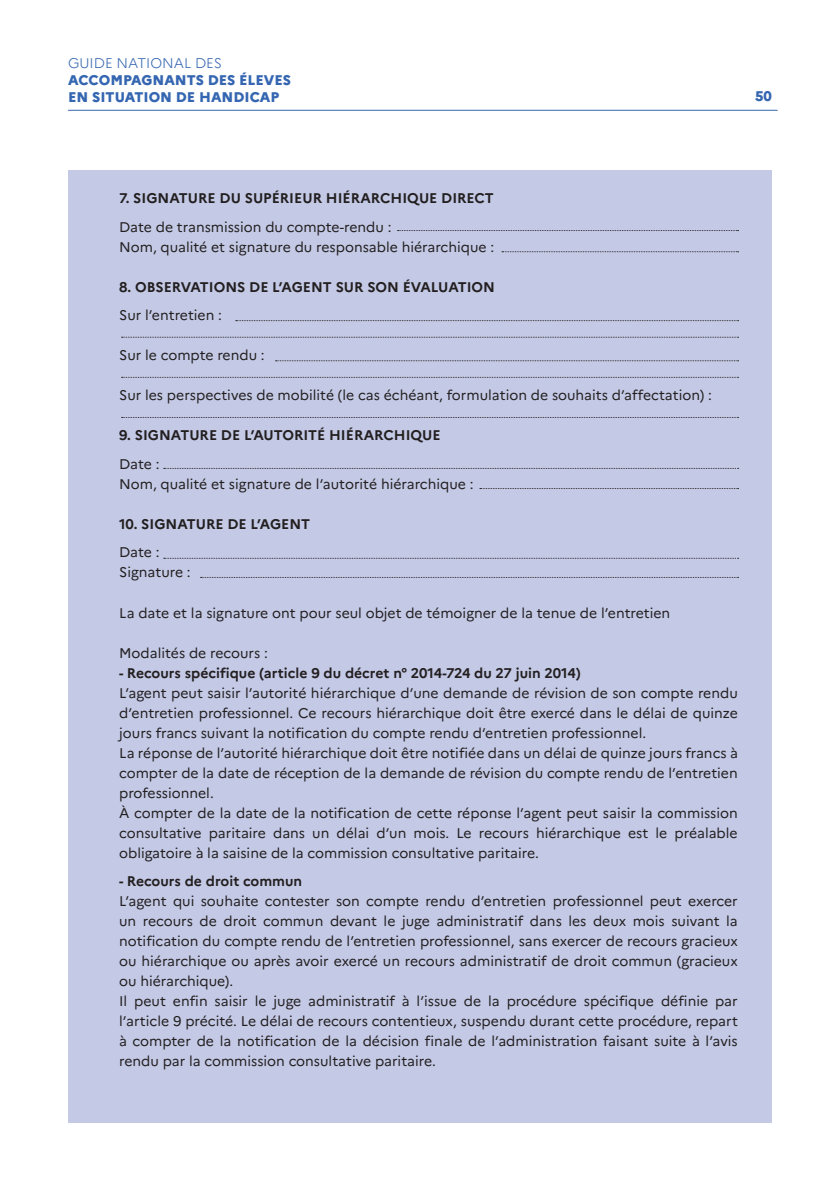
<style>
.page{position:relative;width:840px;height:1191px;background:#fff}
.page>*{position:absolute;margin:0;border:0;box-sizing:border-box;transform-origin:0 0}
.t1{font:14px/20px "Marianne";color:#231f20;text-align:justify}
.t2{font:700 14px "Marianne";color:#231f20}
.t3{font:800 14px/16.8px "Marianne";color:#3566b1}
.t4{font:300 14px "Marianne";color:#3566b1}
</style>
<div class="page">
<hr style="left:68px;top:110px;width:708px;height:1px;background:#3566b1">
<div style="left:68px;top:170px;width:703px;height:953px;background:#c4cae6"></div>
<svg style="left:235px;top:320px;width:503px;height:1px"></svg>
<svg style="left:397px;top:230px;width:341px;height:1px"></svg>
<svg style="left:501px;top:251px;width:237px;height:1px"></svg>
<svg style="left:275px;top:360px;width:463px;height:1px"></svg>
<svg style="left:121px;top:337px;width:617px;height:1px"></svg>
<svg style="left:121px;top:377px;width:617px;height:1px"></svg>
<svg style="left:121px;top:417px;width:617px;height:1px"></svg>
<svg style="left:164px;top:468px;width:574px;height:1px"></svg>
<svg style="left:164px;top:558px;width:574px;height:1px"></svg>
<svg style="left:200px;top:577px;width:538px;height:1px"></svg>
<svg style="left:479px;top:488px;width:259px;height:1px"></svg>
<p class="t4" style="left:68px;top:55px;width:155px">GUIDE NATIONAL DES</p>
<p class="t3" style="left:68px;top:71px;width:224px">ACCOMPAGNANTS DES ÉLEVES<br>EN SITUATION DE HANDICAP</p>
<p class="t3" style="left:754px;top:88px;width:18px">50</p>
<p class="t2" style="left:119px;top:190px;width:376px">7. SIGNATURE DU SUPÉRIEUR HIÉRARCHIQUE DIRECT</p>
<p class="t1" style="left:119px;top:217px;width:274px">Date de transmission du compte-rendu :</p>
<p class="t1" style="left:119px;top:237px;width:376px">Nom, qualité et signature du responsable hiérarchique :</p>
<p class="t2" style="left:119px;top:278px;width:377px">8. OBSERVATIONS DE L’AGENT SUR SON ÉVALUATION</p>
<p class="t1" style="left:119px;top:305px;width:104px">Sur l’entretien :</p>
<p class="t1" style="left:119px;top:345px;width:147px">Sur le compte rendu :</p>
<p class="t1" style="left:119px;top:385px;width:594px">Sur les perspectives de mobilité (le cas échéant, formulation de souhaits d’affectation) :</p>
<p class="t2" style="left:119px;top:427px;width:323px">9. SIGNATURE DE L’AUTORITÉ HIÉRARCHIQUE</p>
<p class="t1" style="left:119px;top:454px;width:42px">Date :</p>
<p class="t1" style="left:119px;top:474px;width:356px">Nom, qualité et signature de l’autorité hiérarchique :</p>
<p class="t2" style="left:119px;top:515px;width:192px">10. SIGNATURE DE L’AGENT</p>
<p class="t1" style="left:119px;top:542px;width:42px">Date :</p>
<p class="t1" style="left:119px;top:562px;width:73px">Signature :</p>
<p class="t1" style="left:119px;top:602px;width:552px">La date et la signature ont pour seul objet de témoigner de la tenue de l’entretien</p>
<p class="t1" style="left:119px;top:642px;width:150px">Modalités de recours :</p>
<p class="t2" style="left:119px;top:664px;width:463px">- Recours spécifique (article 9 du décret n° 2014-724 du 27 juin 2014)</p>
<p class="t1" style="left:119px;top:682px;width:619px">L’agent peut saisir l’autorité hiérarchique d’une demande de révision de son compte rendu d’entretien professionnel. Ce recours hiérarchique doit être exercé dans le délai de quinze jours francs suivant la notification du compte rendu d’entretien professionnel.</p>
<p class="t1" style="left:119px;top:742px;width:619px">La réponse de l’autorité hiérarchique doit être notifiée dans un délai de quinze jours francs à compter de la date de réception de la demande de révision du compte rendu de l’entretien professionnel.</p>
<p class="t1" style="left:119px;top:802px;width:619px">À compter de la date de la notification de cette réponse l’agent peut saisir la commission consultative paritaire dans un délai d’un mois. Le recours hiérarchique est le préalable obligatoire à la saisine de la commission consultative paritaire.</p>
<p class="t2" style="left:119px;top:872px;width:184px">- Recours de droit commun</p>
<p class="t1" style="left:119px;top:891px;width:620px">L’agent qui souhaite contester son compte rendu d’entretien professionnel peut exercer un recours de droit commun devant le juge administratif dans les deux mois suivant la notification du compte rendu de l’entretien professionnel, sans exercer de recours gracieux ou hiérarchique ou après avoir exercé un recours administratif de droit commun (gracieux ou hiérarchique).</p>
<p class="t1" style="left:119px;top:991px;width:620px">Il peut enfin saisir le juge administratif à l’issue de la procédure spécifique définie par l’article 9 précité. Le délai de recours contentieux, suspendu durant cette procédure, repart à compter de la notification de la décision finale de l’administration faisant suite à l’avis rendu par la commission consultative paritaire.</p>
</div>
